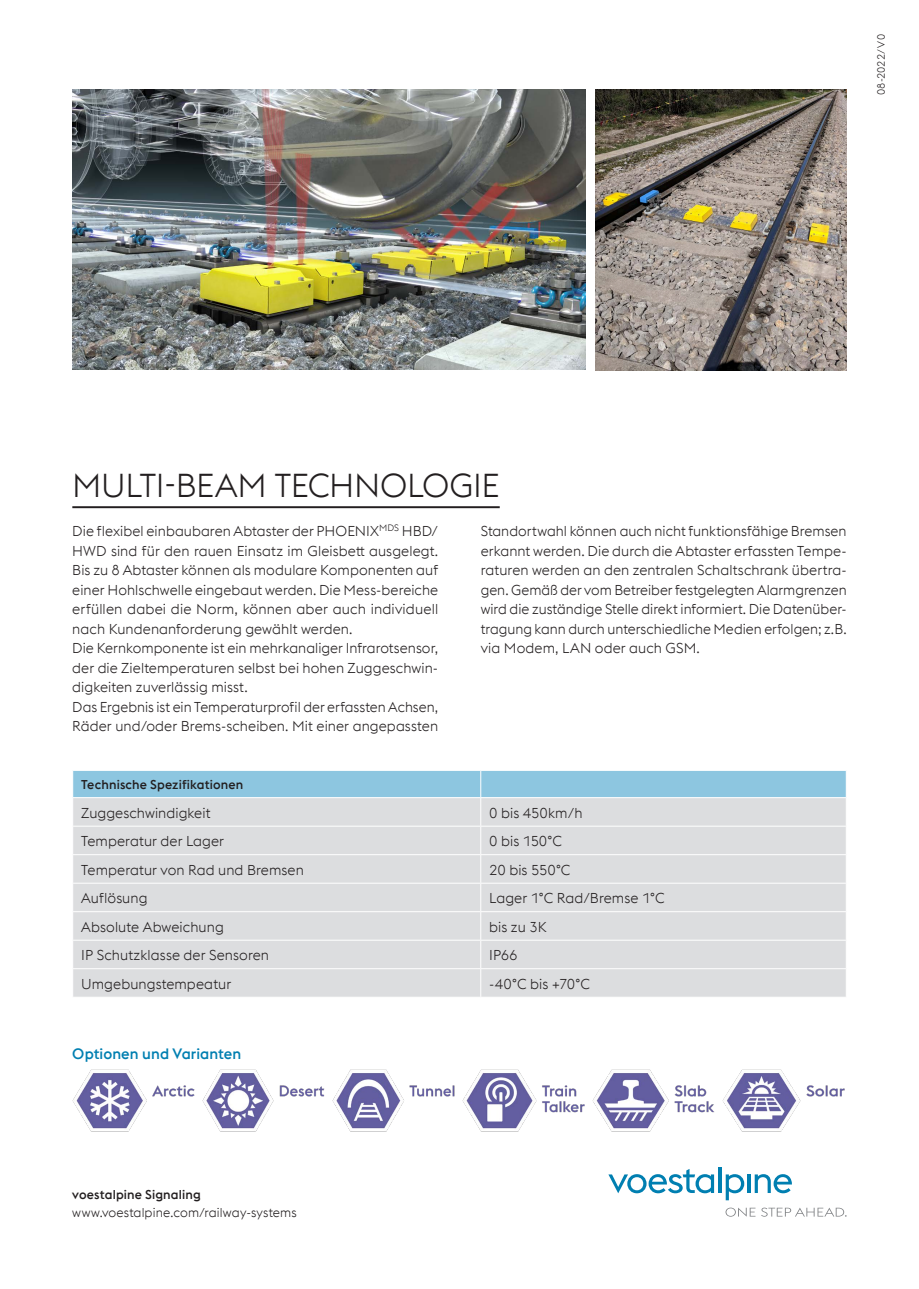
<style>
.page{position:relative;width:919px;height:1289px;background:#fff}
.page>*{position:absolute;margin:0;border:0;box-sizing:border-box;transform-origin:0 0}
.HL-1-schwarz{font:300 33px "voestalpine";letter-spacing:-.01em;color:#231f20}
.Sub-HL-2-boe{font:500 15px "voestalpine";letter-spacing:.005em;color:#007fb1}
.Copy{font:300 14.25px/19.5px "voestalpine";letter-spacing:.005em;color:#231f20;text-align:justify}
.boe-Copy-Bullet-Eben{font:300 14.25px "voestalpine";letter-spacing:.005em;color:#231f20}
.Webadresse{font:300 12.75px "voestalpine";letter-spacing:.01em;color:#231f20}
.T-I__HL-links{font:500 12.75px "voestalpine";letter-spacing:.01em;color:#231f20}
.Companyname{font:500 12.75px "voestalpine";letter-spacing:.01em;color:#231f20}
.Druck-ID{font:300 10.5px "voestalpine";letter-spacing:.015em;color:#231f20}
</style>
<div class="page">
<svg style="left:608px;top:1169px;width:106px;height:24px"></svg>
<hr style="left:718px;top:1167px;width:3px;height:25px;background:#007fb1">
<svg style="left:725px;top:1174px;width:19px;height:26px"></svg>
<hr style="left:747px;top:1174px;width:3px;height:18px;background:#007fb1">
<svg style="left:754px;top:1174px;width:37px;height:19px"></svg>
<svg style="left:725px;top:1207px;width:30px;height:9px"></svg>
<svg style="left:761px;top:1207px;width:85px;height:9px"></svg>
<hr style="left:72px;top:506px;width:427px;height:2px;background:#231f20">
<img style="left:72px;top:89px;width:513px;height:280px">
<img style="left:595px;top:89px;width:251px;height:281px">
<svg style="left:73px;top:771px;width:773px;height:225px"></svg>
<hr style="left:72px;top:797px;width:408px;height:1px;background:#fff">
<hr style="left:480px;top:797px;width:366px;height:1px;background:#fff">
<img style="left:72px;top:1069px;width:123px;height:62px">
<img style="left:202px;top:1069px;width:123px;height:62px">
<img style="left:332px;top:1069px;width:123px;height:62px">
<img style="left:462px;top:1069px;width:123px;height:62px">
<img style="left:592px;top:1069px;width:123px;height:62px">
<img style="left:722px;top:1069px;width:123px;height:62px">
<p class="Druck-ID" style="left:875px;top:95px;width:63px;rotate:-90deg">08-2022/V0</p>
<p class="HL-1-schwarz" style="left:72px;top:466px;width:429px">MULTI-BEAM TECHNOLOGIE</p>
<p class="Copy" style="left:72px;top:521px;width:367px">Die flexibel einbaubaren Abtaster der PHOENIX<sup>MDS</sup> HBD/ HWD sind für den rauen Einsatz im Gleisbett ausgelegt.<br>Bis zu 8 Abtaster können als modulare Komponenten auf einer Hohlschwelle eingebaut werden. Die Mess-bereiche erfüllen dabei die Norm, können aber auch individuell nach Kundenanforderung gewählt werden.</p>
<p class="Copy" style="left:72px;top:638px;width:367px">Die Kernkomponente ist ein mehrkanaliger Infrarotsensor, der die Zieltemperaturen selbst bei hohen Zuggeschwin&shy;digkeiten zuverlässig misst.</p>
<p class="Copy" style="left:72px;top:697px;width:367px">Das Ergebnis ist ein Temperaturprofil der erfassten Achsen,<br>Räder und/oder Brems-scheiben. Mit einer angepassten</p>
<p class="Copy" style="left:480px;top:521px;width:367px">Standortwahl können auch nicht funktionsfähige Bremsen erkannt werden. Die durch die Abtaster erfassten Tempe&shy;raturen werden an den zentralen Schaltschrank übertra&shy;gen. Gemäß der vom Betreiber festgelegten Alarmgrenzen wird die zuständige Stelle direkt informiert. Die Datenüber&shy;tragung kann durch unterschiedliche Medien erfolgen; z.B. via Modem, LAN oder auch GSM.</p>
<p class="T-I__HL-links" style="left:81px;top:777px;width:164px">Technische Spezifikationen</p>
<p class="boe-Copy-Bullet-Eben" style="left:81px;top:804px;width:131px">Zuggeschwindigkeit</p>
<p class="boe-Copy-Bullet-Eben" style="left:489px;top:804px;width:95px">0 bis 450km/h</p>
<p class="boe-Copy-Bullet-Eben" style="left:81px;top:833px;width:144px">Temperatur der Lager</p>
<p class="boe-Copy-Bullet-Eben" style="left:489px;top:833px;width:74px">0 bis 150°C</p>
<p class="boe-Copy-Bullet-Eben" style="left:81px;top:861px;width:224px">Temperatur von Rad und Bremsen</p>
<p class="boe-Copy-Bullet-Eben" style="left:489px;top:861px;width:83px">20 bis 550°C</p>
<p class="boe-Copy-Bullet-Eben" style="left:81px;top:890px;width:68px">Auflösung</p>
<p class="boe-Copy-Bullet-Eben" style="left:489px;top:890px;width:177px">Lager 1°C Rad/Bremse 1°C</p>
<p class="boe-Copy-Bullet-Eben" style="left:81px;top:918px;width:144px">Absolute Abweichung</p>
<p class="boe-Copy-Bullet-Eben" style="left:489px;top:918px;width:59px">bis zu 3K</p>
<p class="boe-Copy-Bullet-Eben" style="left:81px;top:946px;width:189px">IP Schutzklasse der Sensoren</p>
<p class="boe-Copy-Bullet-Eben" style="left:489px;top:946px;width:30px">IP66</p>
<p class="boe-Copy-Bullet-Eben" style="left:81px;top:975px;width:151px">Umgebungstempeatur</p>
<p class="boe-Copy-Bullet-Eben" style="left:489px;top:975px;width:102px">-40°C bis +70°C</p>
<p class="Sub-HL-2-boe" style="left:72px;top:1044px;width:170px">Optionen und Varianten</p>
<p class="Companyname" style="left:72px;top:1186px;width:130px">voestalpine Signaling</p>
<p class="Webadresse" style="left:72px;top:1204px;width:226px">www.voestalpine.com/railway-systems</p>
</div>
